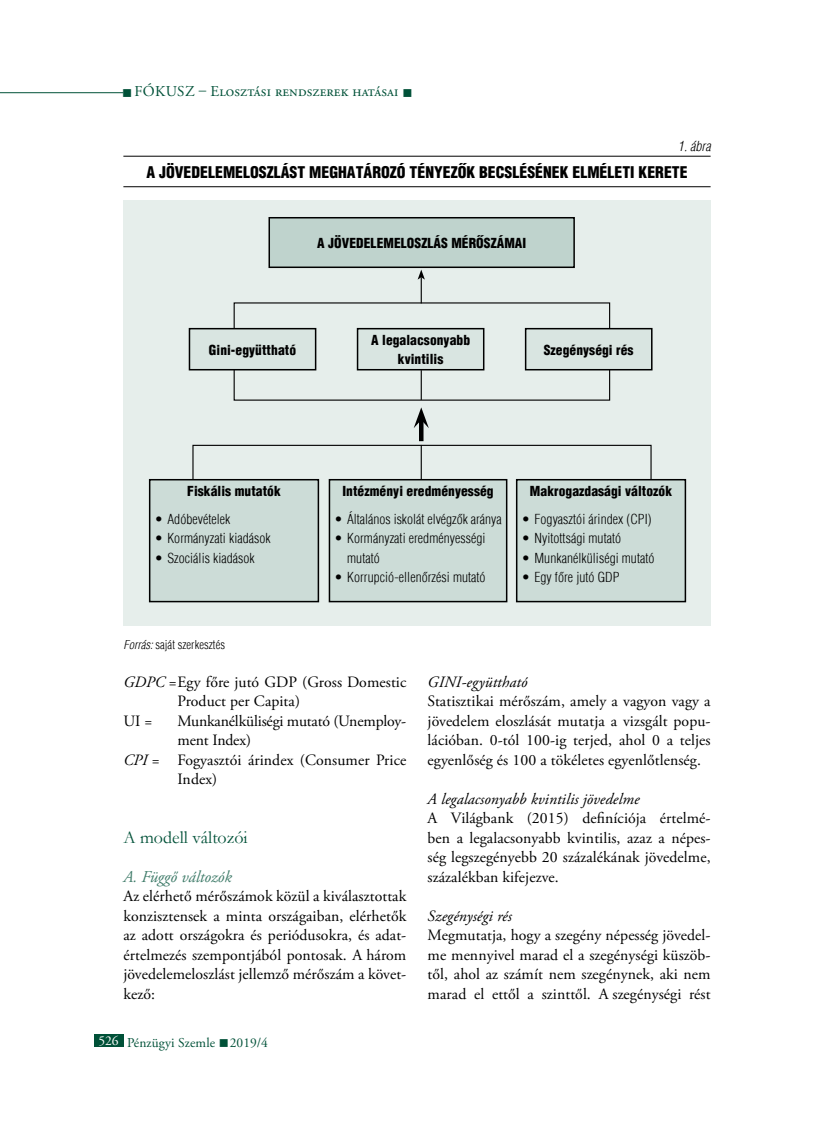
<style>
.page{position:relative;width:817px;height:1136px;background:#fff}
.page>*{position:absolute;margin:0;border:0;box-sizing:border-box;transform-origin:0 0}
.t1{font:18px "Garamond";color:#005138}
.t2{font:italic 16.5px "Adobe Garamond Pro";color:#407c6a}
.t3{font:15.75px/19.5px "Adobe Garamond Pro";letter-spacing:.005em;color:#000;text-align:justify}
.t4{font:900 condensed 15.75px "H Helvetica";color:#000}
.t5{font:italic 15.75px "Adobe Garamond Pro";letter-spacing:.005em;color:#000}
.t6{font:15px "Adobe Garamond Pro";letter-spacing:.01em;color:#005138}
.t7{font:300 condensed 13.5px/19.5px "H Helvetica";letter-spacing:.005em;color:#000}
.t8{font:900 condensed 13.5px/19.5px "H Helvetica";letter-spacing:.005em;color:#000;text-align:center}
.t9{font:13.5px "Adobe Garamond Pro";color:#005138}
.t10{font:italic 300 condensed 13.5px "H Helvetica";color:#000}
.t11{font:300 condensed 12px "H Helvetica";letter-spacing:.005em;color:#000}
.s1{font-style:italic}
.s2{color:#fff}
</style>
<div class="page">
<hr style="left:0;top:92px;width:123px;height:1px;background:#005138">
<div style="left:94px;top:1033px;width:29px;height:13px;background:#005138"></div>
<hr style="left:123px;top:156px;width:587px;height:1px;background:#000">
<hr style="left:123px;top:186px;width:587px;height:1px;background:#000">
<div style="left:123px;top:200px;width:587px;height:425px;background:#e6eeeb"></div>
<hr style="left:420px;top:370px;width:2px;height:30px;background:#000">
<div style="left:269px;top:218px;width:305px;height:49px;background:#bfd3cd"></div>
<div style="left:268px;top:217px;width:306px;height:51px;border:2px solid #000"></div>
<div style="left:357px;top:328px;width:126px;height:41px;background:#d9e5e1"></div>
<div style="left:357px;top:328px;width:127px;height:42px;border:2px solid #000"></div>
<hr style="left:420px;top:277px;width:2px;height:26px;background:#000">
<svg style="left:418px;top:269px;width:7px;height:10px"></svg>
<hr style="left:419px;top:420px;width:4px;height:21px;background:#000">
<svg style="left:413px;top:407px;width:16px;height:21px"></svg>
<hr style="left:420px;top:445px;width:2px;height:38px;background:#000">
<svg style="left:188px;top:327px;width:129px;height:44px"></svg>
<div style="left:525px;top:328px;width:126px;height:41px;background:#d9e5e1"></div>
<div style="left:524px;top:328px;width:128px;height:42px;border:2px solid #000"></div>
<div style="left:192px;top:445px;width:459px;height:38px;border:1px solid #000"></div>
<div style="left:150px;top:479px;width:168px;height:122px;background:#ccdcd7"></div>
<div style="left:149px;top:479px;width:170px;height:123px;border:2px solid #000"></div>
<div style="left:329px;top:479px;width:177px;height:122px;background:#ccdcd7"></div>
<div style="left:328px;top:479px;width:179px;height:123px;border:2px solid #000"></div>
<div style="left:516px;top:479px;width:169px;height:122px;background:#ccdcd7"></div>
<div style="left:516px;top:479px;width:170px;height:123px;border:2px solid #000"></div>
<p class="t6" style="left:122px;top:82px;width:292px">■ Fókusz – Elosztási rendszerek hatásai ■</p>
<p class="t10" style="left:677px;top:138px;width:34px">1. ábra</p>
<p class="t4" style="left:146px;top:162px;width:542px">A JÖVEDELEMELOSZLÁST MEGHATÁROZÓ TÉNYEZŐK BECSLÉSÉNEK ELMÉLETI KERETE</p>
<p class="t8" style="left:317px;top:233px;width:210px">A JÖVEDELEMELOSZLÁS MÉRŐSZÁMAI</p>
<p class="t8" style="left:371px;top:330px;width:100px">A LEGALACSONYABB<br>KVINTILIS</p>
<p class="t8" style="left:209px;top:340px;width:89px">GINI-EGYÜTTHATÓ</p>
<p class="t8" style="left:543px;top:340px;width:91px">SZEGÉNYSÉGI RÉS</p>
<p class="t8" style="left:187px;top:480px;width:95px">FISKÁLIS MUTATÓK</p>
<p class="t7" style="left:155px;top:509px;width:77px">• Adóbevételek</p>
<p class="t7" style="left:155px;top:528px;width:118px">• Kormányzati kiadások</p>
<p class="t7" style="left:155px;top:548px;width:102px">• Szociális kiadások</p>
<p class="t11" style="left:123px;top:637px;width:103px"><span class="s1">Forrás:</span> saját szerkesztés</p>
<p class="t8" style="left:342px;top:480px;width:153px">INTÉZMÉNYI EREDMÉNYESSÉG</p>
<p class="t7" style="left:334px;top:509px;width:169px">• Általános iskolát elvégzők aránya</p>
<p class="t7" style="left:347px;top:528px;width:140px;text-indent:-13px">• Kormányzati eredményességi mutató</p>
<p class="t7" style="left:334px;top:567px;width:153px">• Korrupció-ellenőrzési mutató</p>
<p class="t8" style="left:530px;top:480px;width:144px">MAKROGAZDASÁGI VÁLTOZÓK</p>
<p class="t7" style="left:521px;top:509px;width:131px">• Fogyasztói árindex (CPI)</p>
<p class="t7" style="left:521px;top:528px;width:101px">• Nyitottsági mutató</p>
<p class="t7" style="left:521px;top:548px;width:134px">• Munkanélküliségi mutató</p>
<p class="t7" style="left:521px;top:567px;width:99px">• Egy főre jutó GDP</p>
<p class="t3" style="left:123px;top:672px;width:284px"><span class="s1">GDPC</span> =Egy főre jutó GDP (Gross Domestic</p>
<p class="t3" style="left:177px;top:692px;width:124px">Product per Capita)</p>
<p class="t3" style="left:123px;top:711px;width:31px">UI =</p>
<p class="t3" style="left:177px;top:711px;width:229px">Munkanélküliségi mutató (Unemploy-</p>
<p class="t3" style="left:177px;top:731px;width:75px">ment Index)</p>
<p class="t3" style="left:123px;top:750px;width:284px"><span class="s1">CPI</span> = Fogyasztói árindex (Consumer Price</p>
<p class="t3" style="left:177px;top:770px;width:41px">Index)</p>
<p class="t1" style="left:123px;top:825px;width:126px">A modell változói</p>
<p class="t2" style="left:123px;top:866px;width:110px">A. Függő változók</p>
<p class="t3" style="left:123px;top:887px;width:285px">Az elérhető mérőszámok közül a kiválasztottak konzisztensek a minta országaiban, elérhetők az adott országokra és periódusokra, és adat&shy;értelmezés szempontjából pontosak. A három jövedelemeloszlást jellemző mérőszám a követ&shy;kező:</p>
<p class="t9" style="left:98px;top:1034px;width:171px"><span class="s2">526</span> Pénzügyi Szemle ■ 2019/4</p>
<p class="t5" style="left:427px;top:672px;width:101px">GINI-együttható</p>
<p class="t3" style="left:427px;top:692px;width:284px">Statisztikai mérőszám, amely a vagyon vagy a jövedelem eloszlását mutatja a vizsgált popu&shy;lációban. 0-tól 100-ig terjed, ahol 0 a teljes egyenlőség és 100 a tökéletes egyenlőtlenség.</p>
<p class="t5" style="left:427px;top:789px;width:213px">A legalacsonyabb kvintilis jövedelme</p>
<p class="t3" style="left:427px;top:809px;width:284px">A Világbank (2015) definíciója értelmé&shy;ben a legalacsonyabb kvintilis, azaz a népes&shy;ség legszegényebb 20 százalékának jövedelme, százalékban kifejezve.</p>
<p class="t5" style="left:427px;top:906px;width:86px">Szegénységi rés</p>
<p class="t3" style="left:427px;top:926px;width:284px">Megmutatja, hogy a szegény népesség jövedel&shy;me mennyivel marad el a szegénységi küszöb&shy;től, ahol az számít nem szegénynek, aki nem marad el ettől a szinttől. A szegénységi rést</p>
</div>
